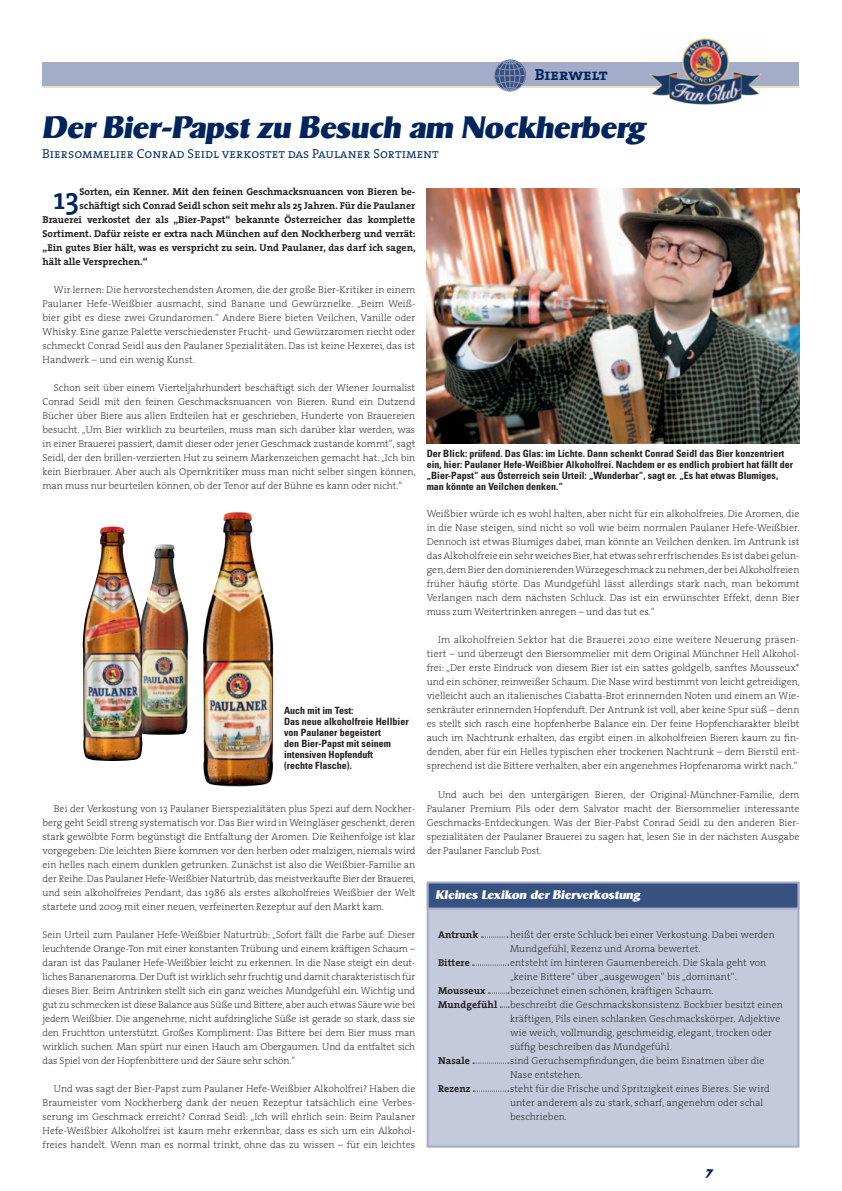
<style>
.page{position:relative;width:842px;height:1191px;background:#fff}
.page>*{position:absolute;margin:0;border:0;box-sizing:border-box;transform-origin:0 0}
.t1{font:600 30.7px "The Serif";color:#00255d}
.t2{font:italic 800 30px "Sigvar";letter-spacing:-.01em;color:#00255d}
.t3{font:16px "The Serif Bold Caps";color:#00255d}
.t4{font:13px "The Serif Semi Light Caps";color:#00255d}
.t5{font:italic 800 12px "Sigvar";color:#fff}
.t6{font:italic 800 12px "Sigvar";color:#00255d}
.t7{font:200 10px/14px "The Serif";letter-spacing:.01em;color:#231f20;text-align:justify}
.t8{font:700 10px "The Serif";color:#231f20}
.t9{font:700 condensed 10px/11px "Univers";color:#231f20}
</style>
<div class="page">
<div style="left:43px;top:62px;width:756px;height:25px;background:#a3acc9"></div>
<hr style="left:43px;top:86px;width:756px;height:2px;background:#ecdeb9">
<svg style="left:494px;top:59px;width:32px;height:33px"></svg>
<img style="left:650px;top:38px;width:111px;height:67px">
<div style="left:427px;top:882px;width:372px;height:265px;background:#c4c9dc;border:2px solid #a3acc9"></div>
<div style="left:427px;top:881px;width:372px;height:28px;background:#385181;border:2px solid #a3acc9"></div>
<svg style="left:481px;top:936px;width:27px;height:1px"></svg>
<svg style="left:472px;top:964px;width:37px;height:1px"></svg>
<svg style="left:488px;top:992px;width:21px;height:1px"></svg>
<svg style="left:473px;top:1062px;width:36px;height:1px"></svg>
<svg style="left:473px;top:1090px;width:36px;height:1px"></svg>
<img style="left:427px;top:188px;width:372px;height:255px">
<img style="left:143px;top:544px;width:45px;height:191px">
<img style="left:203px;top:511px;width:71px;height:276px">
<img style="left:83px;top:526px;width:60px;height:235px">
<h3 class="t3" style="left:535px;top:61px;width:74px">Bierwelt</h3>
<h2 class="t2" style="left:42px;top:109px;width:604px">Der Bier-Papst zu Besuch am Nockherberg</h2>
<h3 class="t4" style="left:42px;top:143px;width:398px">Biersommelier Conrad Seidl verkostet das Paulaner Sortiment</h3>
<p class="t8" style="left:79px;top:183px;width:337px">Sorten, ein Kenner. Mit den feinen Geschmacksnuancen von Bieren be-</p>
<p class="t8" style="left:79px;top:197px;width:337px">schäftigt sich Conrad Seidl schon seit mehr als 25 Jahren. Für die Paulaner</p>
<p class="t8" style="left:43px;top:211px;width:374px">Brauerei verkostet der als „Bier-Papst“ bekannte Österreicher das komplette</p>
<p class="t8" style="left:43px;top:225px;width:375px">Sortiment. Dafür reiste er extra nach München auf den Nockherberg und verrät:</p>
<p class="t8" style="left:43px;top:239px;width:375px">„Ein gutes Bier hält, was es verspricht zu sein. Und Paulaner, das darf ich sagen,</p>
<p class="t8" style="left:43px;top:253px;width:107px">hält alle Versprechen.“</p>
<p class="t7" style="left:43px;top:282px;width:374px;text-indent:11px">Wir lernen: Die hervorstechendsten Aromen, die der große Bier-Kritiker in einem Paulaner Hefe-Weißbier ausmacht, sind Banane und Gewürznelke. „Beim Weiß&shy;bier gibt es diese zwei Grundaromen.“ Andere Biere bieten Veilchen, Vanille oder Whisky. Eine ganze Palette verschiedenster Frucht- und Gewürzaromen riecht oder schmeckt Conrad Seidl aus den Paulaner Spezialitäten. Das ist keine Hexerei, das ist Handwerk – und ein wenig Kunst.</p>
<p class="t7" style="left:43px;top:380px;width:375px;text-indent:11px">Schon seit über einem Vierteljahrhundert beschäftigt sich der Wiener Journalist Conrad Seidl mit den feinen Geschmacksnuancen von Bieren. Rund ein Dutzend Bücher über Biere aus allen Erdteilen hat er geschrieben, Hunderte von Brauereien besucht. „Um Bier wirklich zu beurteilen, muss man sich darüber klar werden, was in einer Brauerei passiert, damit dieser oder jener Geschmack zustande kommt“, sagt Seidl, der den brillen-verzierten Hut zu seinem Markenzeichen gemacht hat. „Ich bin kein Bierbrauer. Aber auch als Opernkritiker muss man nicht selber singen können, man muss nur beurteilen können, ob der Tenor auf der Bühne es kann oder nicht.“</p>
<h1 class="t1" style="left:54px;top:173px;width:27px">13</h1>
<p class="t9" style="left:284px;top:705px;width:126px">Auch mit im Test:<br>Das neue alkoholfreie Hellbier von Paulaner begeistert<br>den Bier-Papst mit seinem intensiven Hopfenduft<br>(rechte Flasche).</p>
<p class="t7" style="left:43px;top:800px;width:375px;text-indent:11px">Bei der Verkostung von 13 Paulaner Bierspezialitäten plus Spezi auf dem Nockher&shy;berg geht Seidl streng systematisch vor. Das Bier wird in Weingläser geschenkt, deren stark gewölbte Form begünstigt die Entfaltung der Aromen. Die Reihenfolge ist klar vorgegeben: Die leichten Biere kommen vor den herben oder malzigen, niemals wird ein helles nach einem dunklen getrunken. Zunächst ist also die Weißbier-Familie an der Reihe. Das Paulaner Hefe-Weißbier Naturtrüb, das meistverkaufte Bier der Brauerei, und sein alkoholfreies Pendant, das 1986 als erstes alkoholfreies Weißbier der Welt startete und 2009 mit einer neuen, verfeinerten Rezeptur auf den Markt kam.</p>
<p class="t7" style="left:43px;top:926px;width:374px">Sein Urteil zum Paulaner Hefe-Weißbier Naturtrüb: „Sofort fällt die Farbe auf: Dieser leuchtende Orange-Ton mit einer konstanten Trübung und einem kräftigen Schaum – daran ist das Paulaner Hefe-Weißbier leicht zu erkennen. In die Nase steigt ein deut&shy;liches Bananenaroma. Der Duft ist wirklich sehr fruchtig und damit charakteristisch für dieses Bier. Beim Antrinken stellt sich ein ganz weiches Mundgefühl ein. Wichtig und gut zu schmecken ist diese Balance aus Süße und Bittere, aber auch etwas Säure wie bei jedem Weißbier. Die angenehme, nicht aufdringliche Süße ist gerade so stark, dass sie den Fruchtton unterstützt. Großes Kompliment: Das Bittere bei dem Bier muss man wirklich suchen. Man spürt nur einen Hauch am Obergaumen. Und da entfaltet sich das Spiel von der Hopfenbittere und der Säure sehr schön.“</p>
<p class="t7" style="left:43px;top:1080px;width:374px;text-indent:11px">Und was sagt der Bier-Papst zum Paulaner Hefe-Weißbier Alkoholfrei? Haben die Braumeister vom Nockherberg dank der neuen Rezeptur tatsächlich eine Verbes&shy;serung im Geschmack erreicht? Conrad Seidl: „Ich will ehrlich sein: Beim Paulaner Hefe-Weißbier Alkoholfrei ist kaum mehr erkennbar, dass es sich um ein Alkohol&shy;freies handelt. Wenn man es normal trinkt, ohne das zu wissen – für ein leichtes</p>
<p class="t9" style="left:427px;top:447px;width:368px">Der Blick: prüfend. Das Glas: im Lichte. Dann schenkt Conrad Seidl das Bier konzentriert ein, hier: Paulaner Hefe-Weißbier Alkoholfrei. Nachdem er es endlich probiert hat fällt der „Bier-Papst“ aus Österreich sein Urteil: „Wunderbar“, sagt er. „Es hat etwas Blumiges, man könnte an Veilchen denken.“</p>
<p class="t7" style="left:427px;top:506px;width:375px">Weißbier würde ich es wohl halten, aber nicht für ein alkoholfreies. Die Aromen, die in die Nase steigen, sind nicht so voll wie beim normalen Paulaner Hefe-Weißbier.<br>Dennoch ist etwas Blumiges dabei, man könnte an Veilchen denken. Im Antrunk ist das Alkoholfreie ein sehr weiches Bier, hat etwas sehr erfrischendes. Es ist dabei gelun&shy;gen, dem Bier den dominierenden Würzegeschmack zu nehmen, der bei Alkoholfreien früher häufig störte. Das Mundgefühl lässt allerdings stark nach, man bekommt Verlangen nach dem nächsten Schluck. Das ist ein erwünschter Effekt, denn Bier muss zum Weitertrinken anregen – und das tut es.“</p>
<p class="t7" style="left:427px;top:632px;width:375px;text-indent:11px">Im alkoholfreien Sektor hat die Brauerei 2010 eine weitere Neuerung präsen&shy;tiert – und überzeugt den Biersommelier mit dem Original Münchner Hell Alkohol&shy;frei: „Der erste Eindruck von diesem Bier ist ein sattes goldgelb, sanftes Mousseux* und ein schöner, reinweißer Schaum. Die Nase wird bestimmt von leicht getreidigen, vielleicht auch an italienisches Ciabatta-Brot erinnernden Noten und einem an Wie&shy;senkräuter erinnernden Hopfenduft. Der Antrunk ist voll, aber keine Spur süß – denn es stellt sich rasch eine hopfenherbe Balance ein. Der feine Hopfencharakter bleibt auch im Nachtrunk erhalten, das ergibt einen in alkoholfreien Bieren kaum zu fin&shy;denden, aber für ein Helles typischen eher trockenen Nachtrunk – dem Bierstil ent&shy;sprechend ist die Bittere verhalten, aber ein angenehmes Hopfenaroma wirkt nach.“</p>
<p class="t7" style="left:427px;top:786px;width:374px;text-indent:11px">Und auch bei den untergärigen Bieren, der Original-Münchner-Familie, dem Paulaner Premium Pils oder dem Salvator macht der Biersommelier interessante Geschmacks-Entdeckungen. Was der Bier-Pabst Conrad Seidl zu den anderen Bier&shy;spezialitäten der Paulaner Brauerei zu sagen hat, lesen Sie in der nächsten Ausgabe der Paulaner Fanclub Post.</p>
<p class="t5" style="left:435px;top:887px;width:206px">Kleines Lexikon der Bierverkostung</p>
<p class="t8" style="left:438px;top:925px;width:42px">Antrunk</p>
<p class="t7" style="left:510px;top:927px;width:266px">heißt der erste Schluck bei einer Verkostung. Dabei werden<br>Mundgefühl, Rezenz und Aroma bewertet.</p>
<p class="t8" style="left:438px;top:953px;width:33px">Bittere</p>
<p class="t7" style="left:510px;top:955px;width:258px">entsteht im hinteren Gaumenbereich. Die Skala geht von „keine Bittere“ über „ausgewogen“ bis „dominant“.</p>
<p class="t8" style="left:438px;top:981px;width:49px">Mousseux</p>
<p class="t7" style="left:510px;top:983px;width:205px">bezeichnet einen schönen, kräftigen Schaum.</p>
<p class="t8" style="left:438px;top:995px;width:61px">Mundgefühl</p>
<p class="t7" style="left:510px;top:997px;width:274px;text-align:left">beschreibt die Geschmackskonsistenz. Bockbier besitzt einen kräftigen, Pils einen schlanken Geschmackskörper. Adjektive wie weich, vollmundig, geschmeidig, elegant, trocken oder süffig beschreiben das Mundgefühl.</p>
<p class="t8" style="left:438px;top:1051px;width:33px">Nasale</p>
<p class="t7" style="left:510px;top:1053px;width:256px">sind Geruchsempfindungen, die beim Einatmen über die<br>Nase entstehen.</p>
<p class="t8" style="left:438px;top:1079px;width:34px">Rezenz</p>
<p class="t7" style="left:510px;top:1081px;width:261px;text-align:left">steht für die Frische und Spritzigkeit eines Bieres. Sie wird unter anderem als zu stark, scharf, angenehm oder schal beschrieben.</p>
<p class="t6" style="left:705px;top:1166px;width:10px">7</p>
</div>
